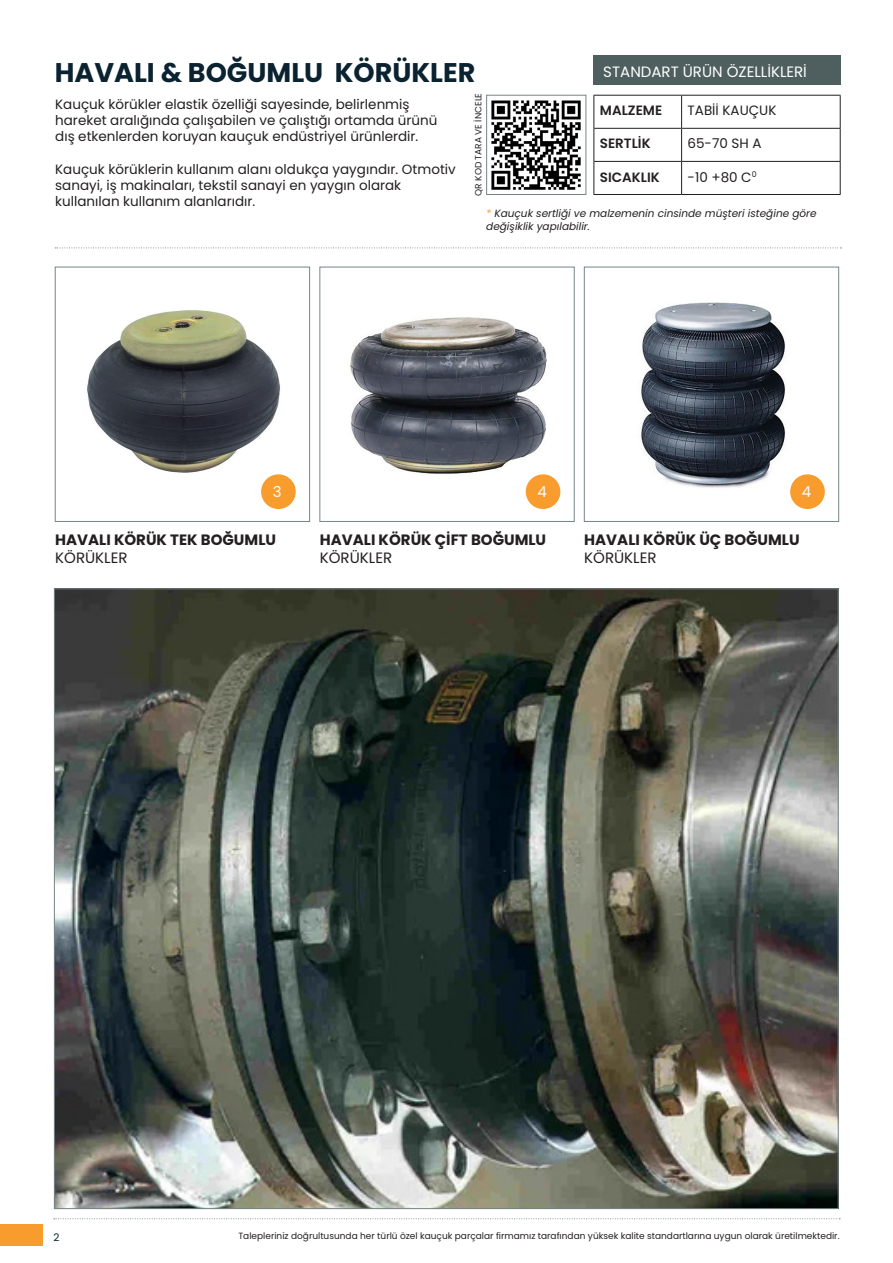
<style>
.page{position:relative;width:893px;height:1263px;background:#fff}
.page>*{position:absolute;margin:0;border:0;box-sizing:border-box;transform-origin:0 0}
.t1{font:700 27px "Poppins";color:#0b2230}
.t2{font:700 15px "Poppins";color:#231f20}
.t3{font:15px "Poppins";color:#fff}
.t4{font:15px "Poppins";color:#231f20}
.t5{font:13.5px/16.2px "Poppins";color:#231f20}
.t6{font:600 13.5px "Poppins";color:#231f20}
.t7{font:italic 10.5px/12.6px "Poppins";color:#231f20}
.t8{font:10.5px "Poppins";color:#0b2230}
.t9{font:9px "Poppins";color:#231f20}
.s1{color:#f89c2d}
</style>
<div class="page">
<svg style="left:54px;top:1218px;width:786px;height:1px"></svg>
<div style="left:0;top:1225px;width:43px;height:21px;background:#f89c2d"></div>
<div style="left:594px;top:55px;width:247px;height:30px;background:#4f5e5e"></div>
<hr style="left:593px;top:95px;width:89px;height:1px;background:#231f20">
<hr style="left:593px;top:96px;width:1px;height:32px;background:#231f20">
<hr style="left:682px;top:95px;width:159px;height:1px;background:#231f20">
<hr style="left:681px;top:96px;width:1px;height:32px;background:#231f20">
<hr style="left:840px;top:96px;width:1px;height:32px;background:#231f20">
<hr style="left:593px;top:128px;width:89px;height:1px;background:#231f20">
<hr style="left:593px;top:129px;width:1px;height:32px;background:#231f20">
<hr style="left:682px;top:128px;width:159px;height:1px;background:#231f20">
<hr style="left:681px;top:129px;width:1px;height:32px;background:#231f20">
<hr style="left:840px;top:129px;width:1px;height:32px;background:#231f20">
<hr style="left:593px;top:161px;width:89px;height:1px;background:#231f20">
<hr style="left:593px;top:162px;width:1px;height:32px;background:#231f20">
<hr style="left:682px;top:161px;width:159px;height:1px;background:#231f20">
<hr style="left:681px;top:162px;width:1px;height:32px;background:#231f20">
<hr style="left:840px;top:162px;width:1px;height:32px;background:#231f20">
<hr style="left:593px;top:194px;width:89px;height:1px;background:#231f20">
<hr style="left:682px;top:194px;width:159px;height:1px;background:#231f20">
<svg style="left:55px;top:248px;width:787px;height:1px"></svg>
<img style="left:87px;top:310px;width:209px;height:199px">
<div style="left:55px;top:267px;width:255px;height:255px;border:1px solid #758587"></div>
<div style="left:261px;top:474px;width:35px;height:35px;background:#f89c2d;border-radius:50%"></div>
<img style="left:350px;top:317px;width:211px;height:192px">
<div style="left:319px;top:267px;width:256px;height:255px;border:1px solid #758587"></div>
<div style="left:526px;top:474px;width:34px;height:35px;background:#f89c2d;border-radius:50%"></div>
<img style="left:641px;top:302px;width:184px;height:207px">
<div style="left:584px;top:267px;width:255px;height:255px;border:1px solid #758587"></div>
<div style="left:790px;top:474px;width:35px;height:35px;background:#f89c2d;border-radius:50%"></div>
<img style="left:491px;top:100px;width:90px;height:90px">
<div style="left:486px;top:95px;width:100px;height:100px;border:1px solid #778486"></div>
<img style="left:56px;top:590px;width:781px;height:617px">
<h1 class="t1" style="left:55px;top:57px;width:422px">HAVALI &amp; BOĞUMLU KÖRÜKLER</h1>
<p class="t5" style="left:55px;top:96px;width:384px">Kauçuk körükler elastik özelliği sayesinde, belirlenmiş hareket aralığında çalışabilen ve çalıştığı ortamda ürünü dış etkenlerden koruyan kauçuk endüstriyel ürünlerdir.</p>
<p class="t5" style="left:55px;top:161px;width:402px">Kauçuk körüklerin kullanım alanı oldukça yaygındır. Otmotiv sanayi, iş makinaları, tekstil sanayi en yaygın olarak kullanılan kullanım alanlarıdır.</p>
<p class="t3" style="left:603px;top:63px;width:205px">STANDART ÜRÜN ÖZELLİKLERİ</p>
<p class="t6" style="left:600px;top:103px;width:64px">MALZEME</p>
<p class="t5" style="left:688px;top:103px;width:90px">TABİİ KAUÇUK</p>
<p class="t6" style="left:600px;top:136px;width:52px">SERTLİK</p>
<p class="t5" style="left:688px;top:136px;width:75px">65-70 SH A</p>
<p class="t6" style="left:600px;top:169px;width:61px">SICAKLIK</p>
<p class="t5" style="left:688px;top:169px;width:71px">-10 +80 C<sup>0</sup></p>
<p class="t7" style="left:486px;top:208px;width:332px"><span class="s1">*</span> Kauçuk sertliği ve malzemenin cinsinde müşteri isteğine göre değişiklik yapılabilir.</p>
<p class="t9" style="left:473px;top:196px;width:104px;rotate:-90deg">QR KOD TARA VE İNCELE</p>
<p class="t3" style="left:273px;top:483px;width:10px">3</p>
<p class="t2" style="left:55px;top:531px;width:222px">HAVALI KÖRÜK TEK BOĞUMLU</p>
<p class="t4" style="left:55px;top:549px;width:74px">KÖRÜKLER</p>
<p class="t3" style="left:537px;top:483px;width:11px">4</p>
<p class="t2" style="left:320px;top:531px;width:228px">HAVALI KÖRÜK ÇİFT BOĞUMLU</p>
<p class="t4" style="left:320px;top:549px;width:74px">KÖRÜKLER</p>
<p class="t3" style="left:802px;top:483px;width:11px">4</p>
<p class="t2" style="left:584px;top:531px;width:217px">HAVALI KÖRÜK ÜÇ BOĞUMLU</p>
<p class="t4" style="left:584px;top:549px;width:74px">KÖRÜKLER</p>
<p class="t8" style="left:53px;top:1231px;width:8px">2</p>
<p class="t9" style="left:238px;top:1231px;width:603px">Talepleriniz doğrultusunda her türlü özel kauçuk parçalar firmamız tarafından yüksek kalite standartlarına uygun olarak üretilmektedir.</p>
</div>
